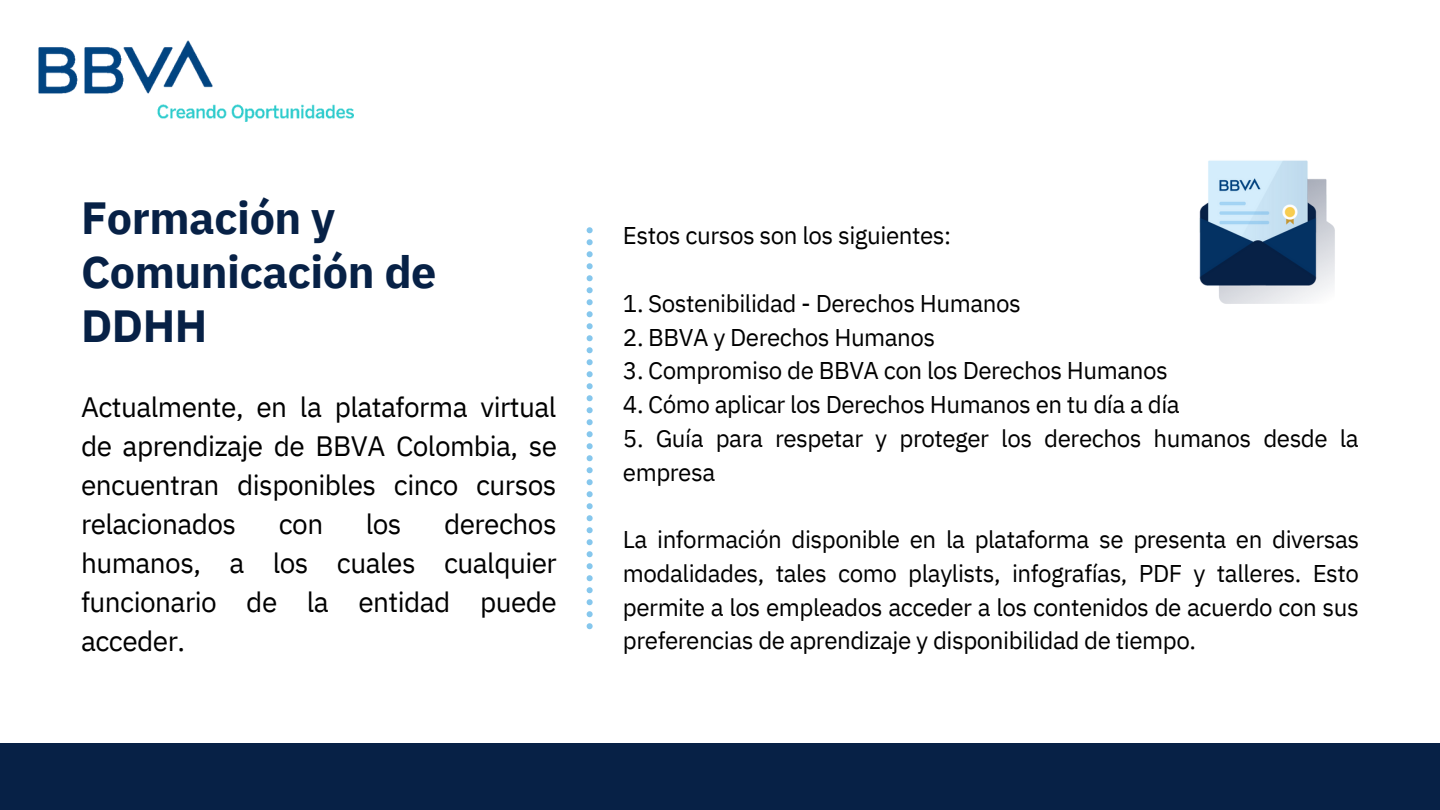
<style>
.page{position:relative;width:1440px;height:810px;background:#fff}
.page>*{position:absolute;margin:0;border:0;box-sizing:border-box;transform-origin:0 0}
.t1{font:700 45px/54px "IBM Plex Sans";letter-spacing:-.01em;color:#072146}
.t2{font:28px/39px "IBM Plex Sans";letter-spacing:-.02em;color:#000;text-align:justify}
.t3{font:24.2px/33.8px "IBM Plex Sans";letter-spacing:-.02em;color:#000}
</style>
<div class="page">
<svg style="left:587px;top:227px;width:6px;height:402px"></svg>
<img style="left:38px;top:41px;width:315px;height:81px">
<img style="left:1199px;top:160px;width:136px;height:144px">
<div style="left:0;top:743px;width:1440px;height:67px;background:#072146"></div>
<p class="t1" style="left:81px;top:190px;width:357px">Formación y<br>Comunicación de<br>DDHH</p>
<p class="t2" style="left:81px;top:387px;width:478px">Actualmente, en la plataforma virtual de aprendizaje de BBVA Colombia, se encuentran disponibles cinco cursos relacionados</p>
<p class="t2" style="left:81px;top:504px;width:477px;text-indent:363px">derechos humanos, a los cuales cualquier funcionario de la entidad puede acceder.</p>
<p class="t2" style="left:279px;top:504px;width:46px">con</p>
<p class="t2" style="left:366px;top:504px;width:37px">los</p>
<p class="t3" style="left:623px;top:218px;width:330px">Estos cursos son los siguientes:</p>
<p class="t3" style="left:623px;top:286px;width:399px">1. Sostenibilidad - Derechos Humanos</p>
<p class="t3" style="left:623px;top:320px;width:314px">2. BBVA y Derechos Humanos</p>
<p class="t3" style="left:623px;top:353px;width:546px">3. Compromiso de BBVA con los Derechos Humanos</p>
<p class="t3" style="left:623px;top:387px;width:558px">4. Cómo aplicar los Derechos Humanos en tu día a día</p>
<p class="t3" style="left:623px;top:421px;width:737px">5. Guía para respetar y proteger los derechos humanos desde la empresa</p>
<p class="t3" style="left:623px;top:522px;width:738px;text-align:justify">La información disponible en la plataforma se presenta en diversas modalidades, tales como playlists, infografías, PDF y talleres. Esto permite a los empleados acceder a los contenidos de acuerdo con sus preferencias de aprendizaje y disponibilidad de tiempo.</p>
</div>
